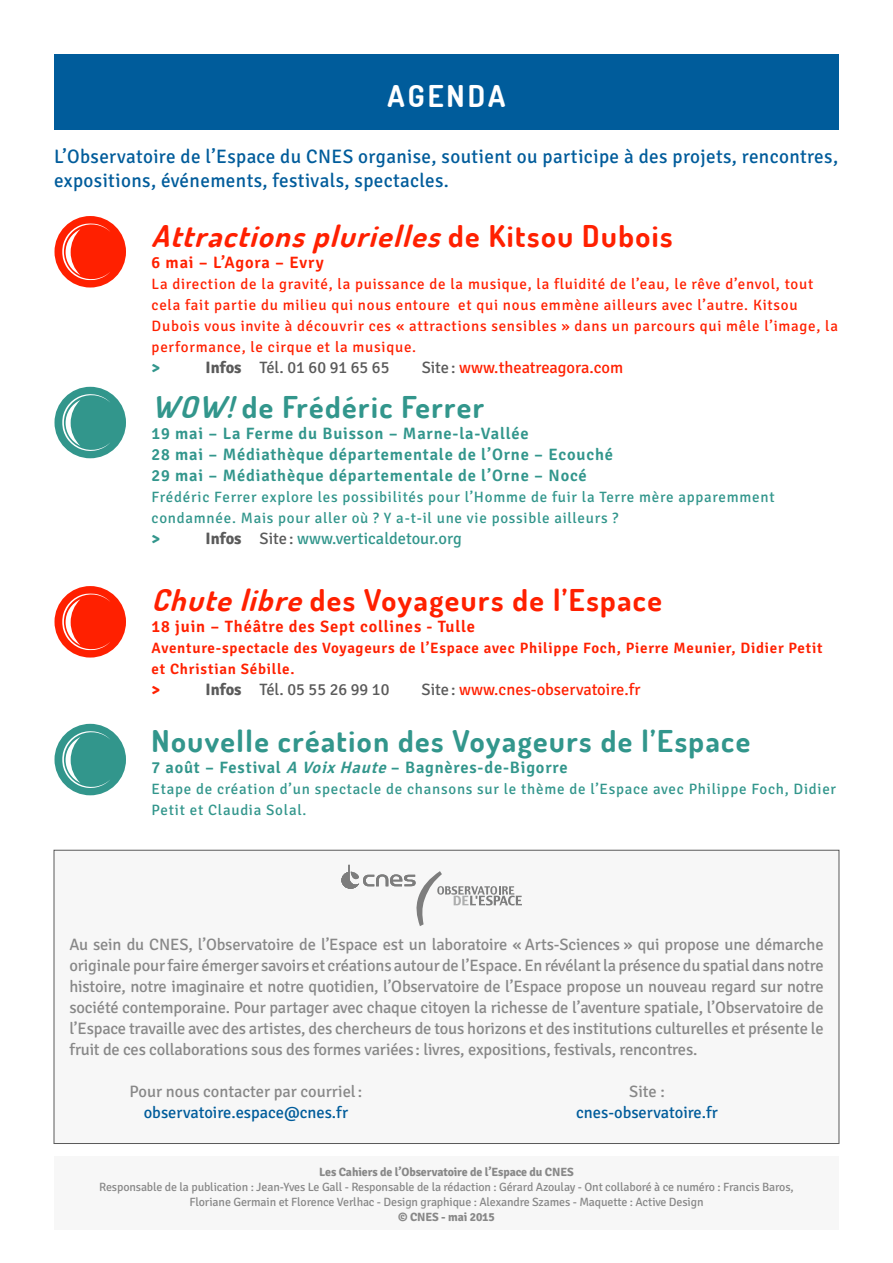
<style>
.page{position:relative;width:893px;height:1263px;background:#fff}
.page>*{position:absolute;margin:0;border:0;box-sizing:border-box;transform-origin:0 0}
.t1{font:700 30px "Dosis";letter-spacing:.05em;color:#32968c}
.t2{font:italic 700 30px "Dosis";color:#ff2000}
.t3{font:700 30px "Dosis";letter-spacing:.05em;color:#ff2000}
.t4{font:700 30px "Dosis";color:#fff}
.t5{font:19.5px/24px "Signika";letter-spacing:.02em;color:#005c9b}
.t6{font:16.5px/21px "Signika";letter-spacing:-.01em;color:#888;text-align:justify}
.t7{font:600 16.5px/21px "Signika";letter-spacing:.05em;color:#32968c}
.t8{font:16.5px "Signika";color:#ff2000}
.t9{font:600 16.5px "Signika";letter-spacing:.05em;color:#ff2000}
.t10{font:16.5px "Signika";color:#005c9b}
.t11{font:16.5px "Signika";color:#5a5a5a}
.t12{font:16.5px "Signika";color:#32968c}
.t13{font:700 16.5px "Signika";color:#32968c}
.t14{font:700 16.5px "Signika";color:#ff2000}
.t15{font:15px/21px "Signika";letter-spacing:.05em;color:#ff2000}
.t16{font:15px/21px "Signika";letter-spacing:.05em;color:#32968c}
.t17{font:600 15px/21px "Signika";letter-spacing:.05em;color:#ff2000}
.t18{font:12px/15px "Signika";letter-spacing:-.01em;color:#888;text-align:center}
.t19{font:700 12px "Signika";letter-spacing:-.01em;color:#888}
.s1{font-style:normal}
.s2{font-weight:700}
.s3{color:#5a5a5a}
.s4{font-style:italic}
.s5{font-weight:700;color:#5a5a5a}
</style>
<div class="page">
<div style="left:55px;top:586px;width:71px;height:71px;background:#ff2000;border-radius:50%"></div>
<svg style="left:62px;top:593px;width:48px;height:57px"></svg>
<div style="left:55px;top:387px;width:71px;height:71px;background:#32968c;border-radius:50%"></div>
<svg style="left:62px;top:394px;width:48px;height:57px"></svg>
<div style="left:55px;top:724px;width:71px;height:71px;background:#32968c;border-radius:50%"></div>
<svg style="left:62px;top:731px;width:48px;height:57px"></svg>
<div style="left:55px;top:216px;width:71px;height:71px;background:#ff2000;border-radius:50%"></div>
<svg style="left:62px;top:223px;width:48px;height:57px"></svg>
<div style="left:54px;top:850px;width:785px;height:293px;background:#f7f7f7"></div>
<div style="left:54px;top:1156px;width:785px;height:73px;background:#f7f7f7"></div>
<svg style="left:341px;top:865px;width:181px;height:61px"></svg>
<div style="left:54px;top:54px;width:785px;height:76px;background:#005c9b"></div>
<h1 class="t4" style="left:388px;top:77px;width:119px">AGEN DA</h1>
<p class="t5" style="left:54px;top:145px;width:786px">L’Observatoire de l’Espace du CNES organise, soutient ou participe à des projets, rencontres, expositions, événements, festivals, spectacles.</p>
<h1 class="t2" style="left:152px;top:216px;width:522px">Attractionsplurielles<span class="s1">d e K i t s o u D u b o i s</span></h1>
<p class="t9" style="left:152px;top:253px;width:174px">6 mai – L’Agora – Evry</p>
<p class="t15" style="left:152px;top:274px;width:688px">La direction de la gravité, la puissance de la musique, la fluidité de l’eau, le rêve d’envol, tout cela fait partie du milieu qui nous entoure… et qui nous emmène ailleurs avec l’autre. Kitsou Dubois vous invite à découvrir ces « attractions sensibles » dans un parcours qui mêle l’image, la performance, le cirque et la musique.</p>
<p class="t13" style="left:152px;top:357px;width:10px">&gt;</p>
<p class="t11" style="left:206px;top:358px;width:185px"><span class="s2">Infos</span> Tél. 01 60 91 65 65</p>
<p class="t8" style="left:422px;top:358px;width:203px"><span class="s3">Site:</span> www.theatreagora.com</p>
<h1 class="t1" style="left:152px;top:387px;width:334px"><span class="s4">WOW!</span>de Frédéric Ferrer</h1>
<p class="t7" style="left:152px;top:423px;width:463px">19 mai – La Ferme du Buisson – Marne-la-Vallée<br>28 mai – Médiathèque départementale de l’Orne – Ecouché<br>29 mai – Médiathèque départementale de l’Orne – Nocé</p>
<p class="t16" style="left:152px;top:486px;width:624px">Frédéric Ferrer explore les possibilités pour l’Homme de fuir la Terre mère apparemment condamnée. Mais pour aller où ? Y a-t-il une vie possible ailleurs ?</p>
<p class="t13" style="left:152px;top:528px;width:10px">&gt;</p>
<p class="t12" style="left:206px;top:529px;width:258px"><span class="s5">Infos</span> <span class="s3">Site:</span> www.verticaldetour.org</p>
<h1 class="t3" style="left:152px;top:580px;width:512px"><span class="s4">Chute libre</span> des Voyageurs de l’Espace</h1>
<p class="t9" style="left:152px;top:617px;width:325px">18 juin – Théâtre des Sept collines - Tulle</p>
<p class="t17" style="left:152px;top:637px;width:673px">Aventure-spectacle des Voyageurs de l’Espace avec Philippe Foch, Pierre Meunier, Didier Petit et Christian Sébille.</p>
<p class="t14" style="left:152px;top:679px;width:10px">&gt;</p>
<p class="t11" style="left:206px;top:680px;width:185px"><span class="s2">Infos</span> Tél. 05 55 26 99 10</p>
<p class="t8" style="left:422px;top:680px;width:220px"><span class="s3">Site:</span> www.cnes-observatoire.fr</p>
<h1 class="t1" style="left:152px;top:721px;width:600px">Nouvelle création des Voyageurs de l’Espace</h1>
<p class="t7" style="left:152px;top:757px;width:417px">7 août – Festival <span class="s4">A Voix Haute</span> – Bagnères-de-Bigorre</p>
<p class="t16" style="left:152px;top:778px;width:686px">Etape de création d’un spectacle de chansons sur le thème de l’Espace avec Philippe Foch, Didier<br>Petit et Claudia Solal.</p>
<p class="t6" style="left:69px;top:934px;width:756px">Au sein du CNES, l’Observatoire de l’Espace est un laboratoire « Arts-Sciences » qui propose une démarche originale pour faire émerger savoirs et créations autour de l’Espace. En révélant la présence du spatial dans notre histoire, notre imaginaire et notre quotidien, l’Observatoire de l’Espace propose un nouveau regard sur notre société contemporaine. Pour partager avec chaque citoyen la richesse de l’aventure spatiale, l’Observatoire de l’Espace travaille avec des artistes, des chercheurs de tous horizons et des institutions culturelles et présente le fruit de ces collaborations sous des formes variées: livres, expositions, festivals, rencontres.</p>
<p class="t6" style="left:130px;top:1081px;width:234px">Pour nous contacter par courriel:</p>
<p class="t10" style="left:144px;top:1103px;width:206px">observatoire.espace@cnes.fr</p>
<p class="t6" style="left:629px;top:1081px;width:37px">Site :</p>
<p class="t10" style="left:576px;top:1103px;width:143px">cnes-observatoire.fr</p>
<p class="t19" style="left:319px;top:1164px;width:256px">Les Cahiers de l’Observatoire de l’Espace du CNES</p>
<p class="t18" style="left:99px;top:1179px;width:696px">Responsable de la publication : Jean-Yves Le Gall - Responsable de la rédaction : Gérard Azoulay - Ont collaboré à ce numéro : Francis Baros,<br>Floriane Germain et Florence Verlhac - Design graphique : Alexandre Szames - Maquette : Active Design</p>
<p class="t19" style="left:398px;top:1209px;width:98px">© CNES - mai 2015</p>
</div>
